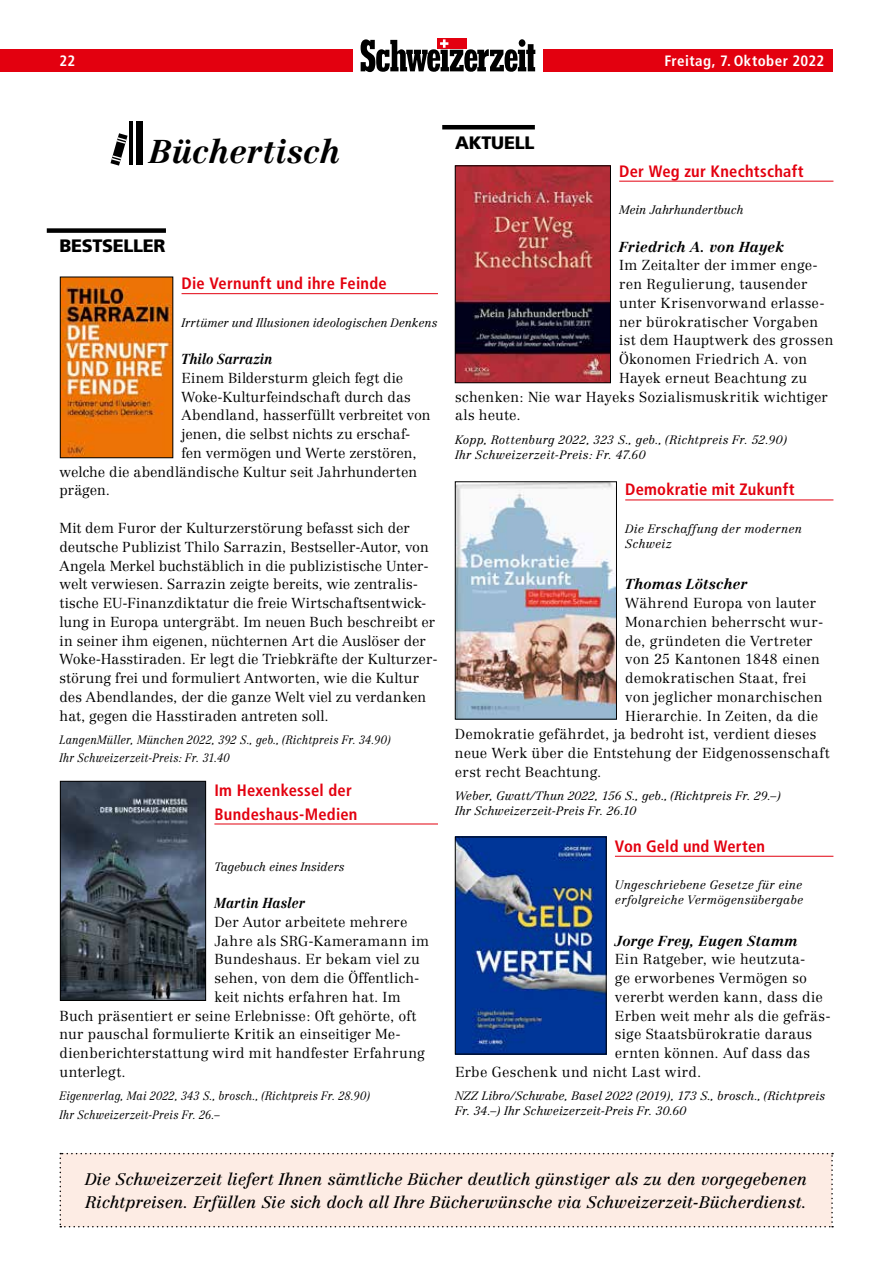
<style>
.page{position:relative;width:893px;height:1263px;background:#fff}
.page>*{position:absolute;margin:0;border:0;box-sizing:border-box;transform-origin:0 0}
.t1{font:32.4px "Centennial Bold Italic Os F";letter-spacing:.005em;color:#000}
.t2{font:900 18px "Frutiger";letter-spacing:-.015em;color:#000}
.t3{font:italic 16.5px/22.5px "Centennial CE";color:#000}
.t4{font:700 condensed 16.5px/24px "Frutiger";letter-spacing:.015em;color:#e3000f}
.t5{font:700 condensed 15px "Frutiger";letter-spacing:.025em;color:#fff}
.t6{font:300 14.25px/18.8px "Centennial CE";letter-spacing:.01em;color:#000}
.t7{font:14.25px "Centennial Bold Italic Os F";letter-spacing:.01em;color:#000}
.t8{font:300 14.25px "Centennial CE";letter-spacing:.03em;color:#000}
.t9{font:14.25px "Centennial Bold Italic Os F";letter-spacing:.01em;color:#000;scale:.9 1}
.t10{font:italic 300 12px/15px "Centennial CE";letter-spacing:.005em;color:#000}
.t11{font:italic 300 12px/18px "Centennial CE";letter-spacing:.005em;color:#000;scale:.9 1}
</style>
<div class="page">
<div style="left:0;top:50px;width:352px;height:22px;background:#e3000f"></div>
<div style="left:544px;top:50px;width:289px;height:22px;background:#e3000f"></div>
<div style="left:437px;top:38px;width:30px;height:11px;background:#e3000f"></div>
<svg style="left:361px;top:39px;width:174px;height:33px"></svg>
<div style="left:136px;top:121px;width:6px;height:44px;background:#000"></div>
<hr style="left:130px;top:121px;width:3px;height:44px;background:#000">
<svg style="left:110px;top:133px;width:18px;height:33px"></svg>
<div style="left:60px;top:1153px;width:773px;height:74px;background:#fdece4"></div>
<img style="left:62px;top:279px;width:109px;height:177px">
<div style="left:60px;top:277px;width:113px;height:181px;border:1px solid #000"></div>
<img style="left:62px;top:783px;width:142px;height:216px">
<div style="left:60px;top:781px;width:146px;height:220px;border:1px solid #000"></div>
<div style="left:47px;top:228px;width:119px;height:5px;background:#000"></div>
<hr style="left:182px;top:293px;width:256px;height:1px;background:#e3000f">
<hr style="left:214px;top:824px;width:224px;height:1px;background:#e3000f">
<img style="left:457px;top:168px;width:152px;height:213px">
<div style="left:455px;top:166px;width:156px;height:217px;border:1px solid #000"></div>
<img style="left:457px;top:483px;width:158px;height:234px">
<div style="left:455px;top:481px;width:162px;height:238px;border:1px solid #000"></div>
<img style="left:457px;top:839px;width:147px;height:213px">
<div style="left:455px;top:837px;width:151px;height:217px;border:1px solid #000"></div>
<hr style="left:442px;top:125px;width:93px;height:4px;background:#000">
<hr style="left:619px;top:181px;width:214px;height:1px;background:#e3000f">
<hr style="left:625px;top:500px;width:208px;height:1px;background:#e3000f">
<hr style="left:615px;top:856px;width:218px;height:1px;background:#e3000f">
<p class="t5" style="left:60px;top:52px;width:17px">22</p>
<p class="t5" style="left:664px;top:52px;width:161px">Freitag, 7. Oktober 2022</p>
<h1 class="t1" style="left:149px;top:131px;width:192px">Büchertisch</h1>
<p class="t2" style="left:60px;top:235px;width:108px">BESTSELLER</p>
<p class="t4" style="left:182px;top:271px;width:207px">Die Vernunft und ihre Feinde</p>
<p class="t10" style="left:182px;top:315px;width:257px">Irrtümer und Illusionen ideologischen Denkens</p>
<p class="t9" style="left:182px;top:350px;width:102px">Thilo Sarrazin</p>
<p class="t6" style="left:182px;top:368px;width:223px">Einem Bildersturm gleich fegt die</p>
<p class="t6" style="left:182px;top:387px;width:231px">Woke-Kulturfeindschaft durch das</p>
<p class="t6" style="left:182px;top:406px;width:251px">Abendland, hasserfüllt verbreitet von</p>
<p class="t6" style="left:182px;top:425px;width:230px">jenen, die selbst nichts zu erschaf-</p>
<p class="t6" style="left:182px;top:443px;width:237px">fen vermögen und Werte zerstören,</p>
<p class="t6" style="left:60px;top:462px;width:359px">welche die abendländische Kultur seit Jahrhunderten</p>
<p class="t6" style="left:60px;top:481px;width:52px">prägen.</p>
<p class="t6" style="left:60px;top:518px;width:380px">Mit dem Furor der Kulturzerstörung befasst sich der deutsche Publizist Thilo Sarrazin, Bestseller-Autor, von Angela Merkel buchstäblich in die publizistische Unter&shy;welt verwiesen. Sarrazin zeigte bereits, wie zentralis&shy;tische EU-Finanzdiktatur die freie Wirtschaftsentwick&shy;lung in Europa untergräbt. Im neuen Buch beschreibt er in seiner ihm eigenen, nüchternen Art die Auslöser der Woke-Hasstiraden. Er legt die Triebkräfte der Kulturzer&shy;störung frei und formuliert Antworten, wie die Kultur des Abendlandes, der die ganze Welt viel zu verdanken hat, gegen die Hasstiraden antreten soll.</p>
<p class="t11" style="left:60px;top:731px;width:370px">LangenMüller, München 2022, 392 S., geb., (Richtpreis Fr. 34.90)<br>Ihr Schweizerzeit-Preis: Fr. 31.40</p>
<p class="t4" style="left:214px;top:778px;width:145px">Im Hexenkessel der<br>Bundeshaus-Medien</p>
<p class="t10" style="left:214px;top:859px;width:132px">Tagebuch eines Insiders</p>
<p class="t9" style="left:214px;top:894px;width:102px">Martin Hasler</p>
<p class="t6" style="left:214px;top:912px;width:195px">Der Autor arbeitete mehrere</p>
<p class="t8" style="left:214px;top:932px;width:216px">Jahre als SRG-Kameramann im</p>
<p class="t6" style="left:214px;top:950px;width:207px">Bundeshaus. Er bekam viel zu</p>
<p class="t6" style="left:214px;top:968px;width:207px">sehen, von dem die Öffentlich-</p>
<p class="t6" style="left:214px;top:987px;width:188px">keit nichts erfahren hat. Im</p>
<p class="t6" style="left:60px;top:1006px;width:358px">Buch präsentiert er seine Erlebnisse: Oft gehörte, oft</p>
<p class="t6" style="left:60px;top:1025px;width:343px">nur pauschal formulierte Kritik an einseitiger Me-</p>
<p class="t6" style="left:60px;top:1043px;width:367px">dienberichterstattung wird mit handfester Erfahrung</p>
<p class="t6" style="left:60px;top:1062px;width:68px">unterlegt.</p>
<p class="t11" style="left:60px;top:1086px;width:347px;line-height:18.8px">Eigenverlag, Mai 2022, 343 S., brosch., (Richtpreis Fr. 28.90)<br>Ihr Schweizerzeit-Preis Fr. 26.–</p>
<p class="t2" style="left:455px;top:131px;width:81px">AKTUELL</p>
<p class="t4" style="left:619px;top:159px;width:186px">Der Weg zur Knechtschaft</p>
<p class="t10" style="left:619px;top:202px;width:126px">Mein Jahrhundertbuch</p>
<p class="t7" style="left:619px;top:238px;width:166px">Friedrich A. von Hayek</p>
<p class="t6" style="left:619px;top:256px;width:200px">Im Zeitalter der immer enge-</p>
<p class="t6" style="left:619px;top:275px;width:190px">ren Regulierung, tausender</p>
<p class="t6" style="left:619px;top:293px;width:207px">unter Krisenvorwand erlasse-</p>
<p class="t6" style="left:619px;top:312px;width:200px">ner bürokratischer Vorgaben</p>
<p class="t6" style="left:619px;top:331px;width:216px">ist dem Hauptwerk des grossen</p>
<p class="t6" style="left:619px;top:350px;width:190px">Ökonomen Friedrich A. von</p>
<p class="t6" style="left:619px;top:368px;width:189px">Hayek erneut Beachtung zu</p>
<p class="t6" style="left:455px;top:387px;width:374px">schenken: Nie war Hayeks Sozialismuskritik wichtiger</p>
<p class="t8" style="left:455px;top:407px;width:67px">als heute.</p>
<p class="t10" style="left:455px;top:432px;width:334px">Kopp, Rottenburg 2022, 323 S., geb., (Richtpreis Fr. 52.90)<br>Ihr Schweizerzeit-Preis: Fr. 47.60</p>
<p class="t4" style="left:625px;top:478px;width:171px">Demokratie mit Zukunft</p>
<p class="t10" style="left:625px;top:521px;width:178px">Die Erschaffung der modernen<br>Schweiz</p>
<p class="t7" style="left:625px;top:575px;width:124px">Thomas Lötscher</p>
<p class="t6" style="left:625px;top:593px;width:192px">Während Europa von lauter</p>
<p class="t6" style="left:625px;top:612px;width:200px">Monarchien beherrscht wur-</p>
<p class="t6" style="left:625px;top:631px;width:189px">de, gründeten die Vertreter</p>
<p class="t6" style="left:625px;top:650px;width:196px">von 25 Kantonen 1848 einen</p>
<p class="t6" style="left:625px;top:668px;width:182px">demokratischen Staat, frei</p>
<p class="t6" style="left:625px;top:687px;width:199px">von jeglicher monarchischen</p>
<p class="t6" style="left:625px;top:706px;width:194px">Hierarchie. In Zeiten, da die</p>
<p class="t6" style="left:455px;top:725px;width:363px">Demokratie gefährdet, ja bedroht ist, verdient dieses</p>
<p class="t6" style="left:455px;top:743px;width:376px">neue Werk über die Entstehung der Eidgenossenschaft</p>
<p class="t6" style="left:455px;top:762px;width:148px">erst recht Beachtung.</p>
<p class="t10" style="left:455px;top:788px;width:327px">Weber, Gwatt/Thun 2022, 156 S., geb., (Richtpreis Fr. 29.–)<br>Ihr Schweizerzeit-Preis Fr. 26.10</p>
<p class="t4" style="left:615px;top:834px;width:152px">Von Geld und Werten</p>
<p class="t10" style="left:615px;top:877px;width:190px">Ungeschriebene Gesetze für eine erfolgreiche Vermögensübergabe</p>
<p class="t7" style="left:615px;top:932px;width:184px">Jorge Frey, Eugen Stamm</p>
<p class="t6" style="left:615px;top:950px;width:192px">Ein Ratgeber, wie heutzuta-</p>
<p class="t6" style="left:615px;top:968px;width:194px">ge erworbenes Vermögen so</p>
<p class="t6" style="left:615px;top:987px;width:209px">vererbt werden kann, dass die</p>
<p class="t6" style="left:615px;top:1006px;width:217px">Erben weit mehr als die gefräs-</p>
<p class="t6" style="left:615px;top:1025px;width:199px">sige Staatsbürokratie daraus</p>
<p class="t6" style="left:615px;top:1043px;width:197px">ernten können. Auf dass das</p>
<p class="t6" style="left:455px;top:1062px;width:248px">Erbe Geschenk und nicht Last wird.</p>
<p class="t10" style="left:455px;top:1088px;width:372px">NZZ Libro/Schwabe, Basel 2022 (2019), 173 S., brosch., (Richtpreis<br>Fr. 34.–) Ihr Schweizerzeit-Preis Fr. 30.60</p>
<p class="t3" style="left:85px;top:1168px;width:724px">Die Schweizerzeit liefert Ihnen sämtliche Bücher deutlich günstiger als zu den vorgegebenen<br>Richtpreisen. Erfüllen Sie sich doch all Ihre Bücherwünsche via Schweizerzeit-Bücherdienst.</p>
</div>
